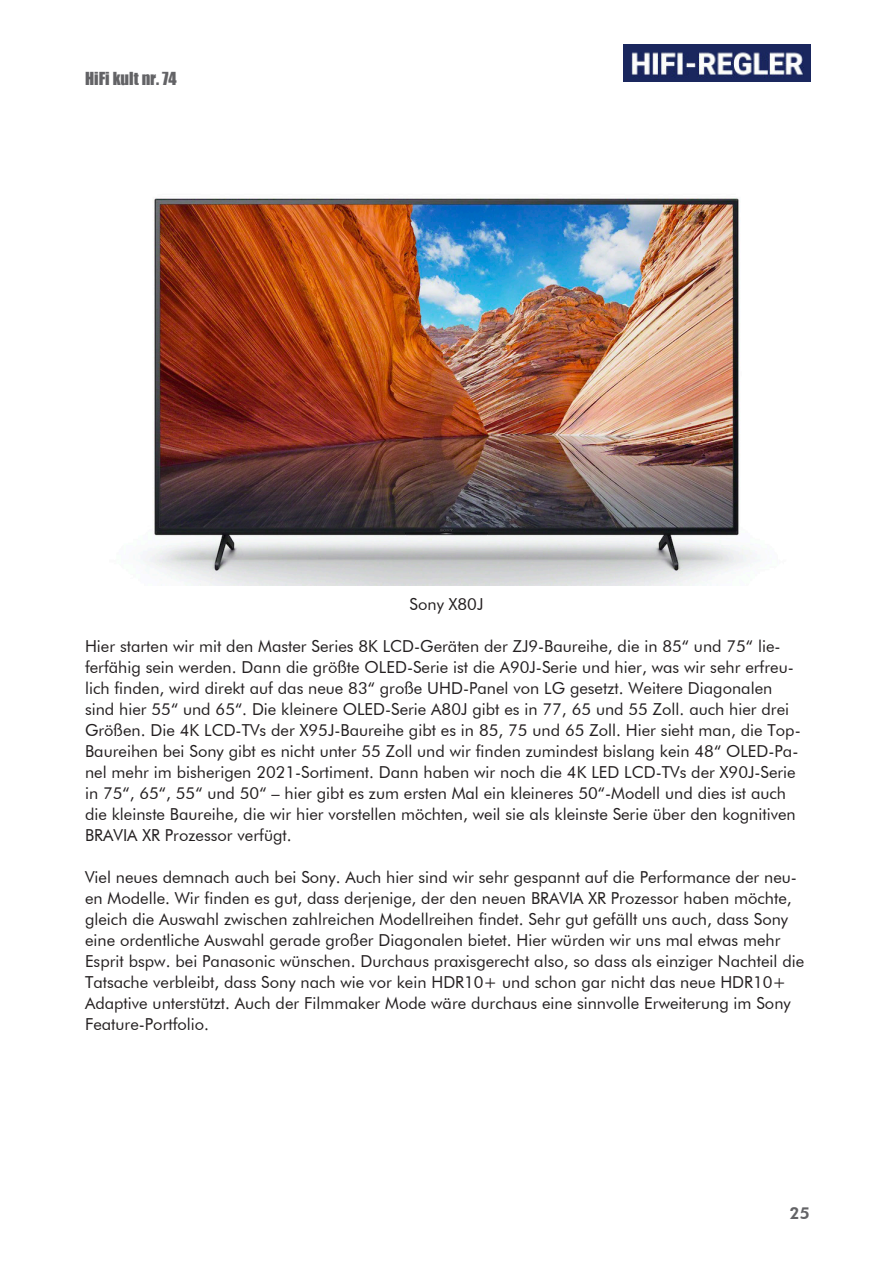
<style>
.page{position:relative;width:893px;height:1263px;background:#fff}
.page>*{position:absolute;margin:0;border:0;box-sizing:border-box;transform-origin:0 0}
.Fließtext{font:16.5px/21px "Futura BT";color:#231f20}
.t1{font:16.5px "Impact";color:#636366}
.t2{font:800 16.5px "Futura BT";color:#636366}
</style>
<div class="page">
<img style="left:623px;top:44px;width:187px;height:37px">
<img style="left:134px;top:198px;width:628px;height:388px">
<p class="t1" style="left:85px;top:66px;width:93px">HiFi kult nr. 74</p>
<p class="Fließtext" style="left:410px;top:594px;width:75px">Sony X80J</p>
<p class="Fließtext" style="left:85px;top:636px;width:717px">Hier starten wir mit den Master Series 8K LCD-Geräten der ZJ9-Baureihe, die in 85“ und 75“ lie&shy;ferfähig sein werden. Dann die größte OLED-Serie ist die A90J-Serie und hier, was wir sehr erfreu&shy;lich finden, wird direkt auf das neue 83“ große UHD-Panel von LG gesetzt. Weitere Diagonalen sind hier 55“ und 65“. Die kleinere OLED-Serie A80J gibt es in 77, 65 und 55 Zoll. auch hier drei Größen. Die 4K LCD-TVs der X95J-Baureihe gibt es in 85, 75 und 65 Zoll. Hier sieht man, die Top-Baureihen bei Sony gibt es nicht unter 55 Zoll und wir finden zumindest bislang kein 48“ OLED-Pa&shy;nel mehr im bisherigen 2021-Sortiment. Dann haben wir noch die 4K LED LCD-TVs der X90J-Serie in 75“, 65“, 55“ und 50“ – hier gibt es zum ersten Mal ein kleineres 50“-Modell und dies ist auch die kleinste Baureihe, die wir hier vorstellen möchten, weil sie als kleinste Serie über den kognitiven BRAVIA XR Prozessor verfügt.</p>
<p class="Fließtext" style="left:85px;top:867px;width:721px">Viel neues demnach auch bei Sony. Auch hier sind wir sehr gespannt auf die Performance der neu&shy;en Modelle. Wir finden es gut, dass derjenige, der den neuen BRAVIA XR Prozessor haben möchte, gleich die Auswahl zwischen zahlreichen Modellreihen findet. Sehr gut gefällt uns auch, dass Sony eine ordentliche Auswahl gerade großer Diagonalen bietet. Hier würden wir uns mal etwas mehr Esprit bspw. bei Panasonic wünschen. Durchaus praxisgerecht also, so dass als einziger Nachteil die Tatsache verbleibt, dass Sony nach wie vor kein HDR10+ und schon gar nicht das neue HDR10+ Adaptive unterstützt. Auch der Filmmaker Mode wäre durchaus eine sinnvolle Erweiterung im Sony Feature-Portfolio.</p>
<p class="t2" style="left:789px;top:1203px;width:22px">25</p>
</div>
